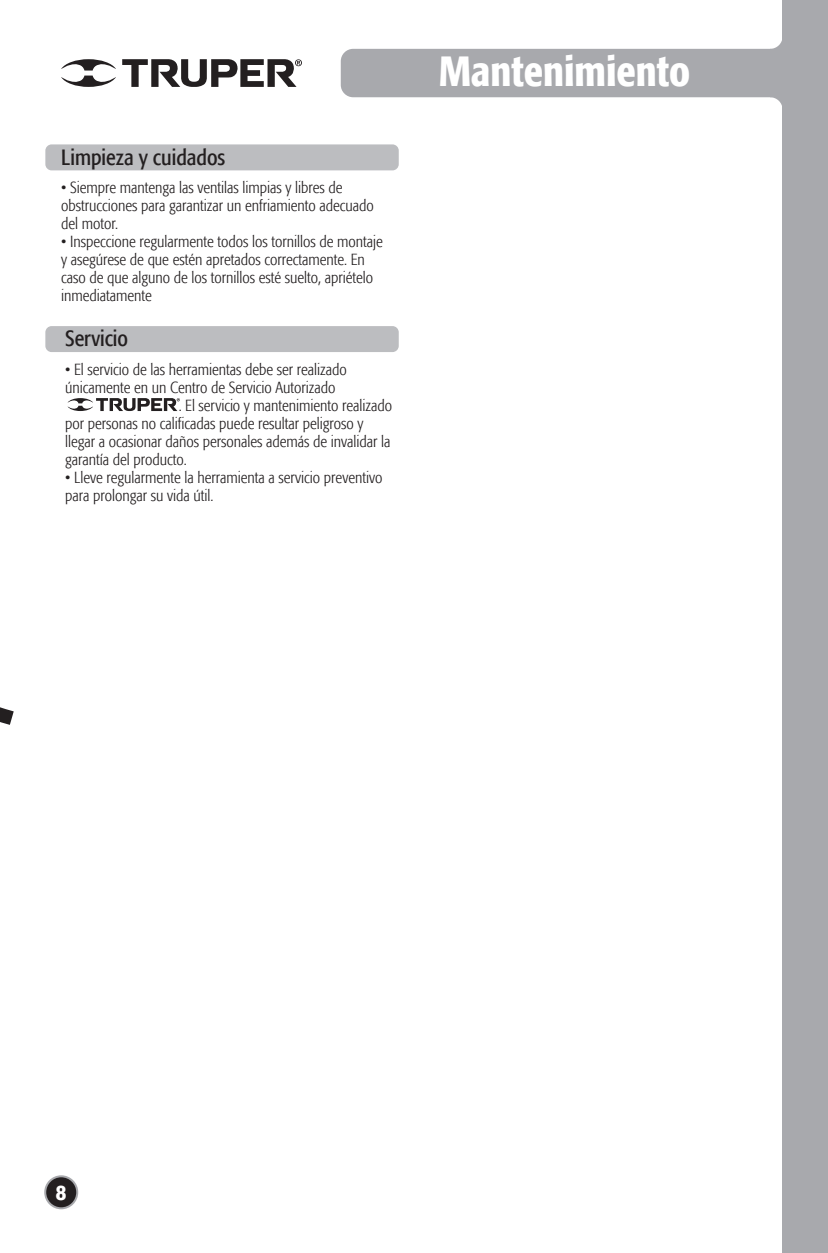
<style>
.page{position:relative;width:828px;height:1253px;background:#fff}
.page>*{position:absolute;margin:0;border:0;box-sizing:border-box;transform-origin:0 0}
.t1{font:500 condensed 42px "Formata";color:#fff}
.t2{font:condensed 22px "Formata";color:#231f20}
.t3{font:500 condensed 22px "Formata";color:#fff}
.t4{font:300 condensed 16px/18px "Formata";color:#231f20}
</style>
<div class="page">
<div style="left:45px;top:144px;width:354px;height:26px;background:#bcbdc0;border-radius:6px"></div>
<div style="left:45px;top:326px;width:354px;height:26px;background:#bcbdc0;border-radius:6px"></div>
<div style="left:782px;top:0;width:46px;height:1252px;background:#a8a9ad"></div>
<div style="left:341px;top:49px;width:441px;height:48px;background:#a8a9ad;border-radius:12px"></div>
<svg style="left:770px;top:40px;width:12px;height:66px"></svg>
<svg style="left:0;top:707px;width:14px;height:18px"></svg>
<div style="left:45px;top:1176px;width:32px;height:32px;background:#231f20;border-radius:50%"></div>
<div style="left:44px;top:1175px;width:34px;height:34px;border:2px solid #a8a9ad;border-radius:50%"></div>
<svg style="left:61px;top:59px;width:241px;height:28px"></svg>
<svg style="left:68px;top:398px;width:112px;height:13px"></svg>
<h2 class="t2" style="left:61px;top:144px;width:166px">Limpieza y cuidados</h2>
<p class="t4" style="left:61px;top:179px;width:314px">• Siempre mantenga las ventilas limpias y libres de obstrucciones para garantizar un enfriamiento adecuado del motor.</p>
<p class="t4" style="left:61px;top:233px;width:323px">• Inspeccione regularmente todos los tornillos de montaje y asegúrese de que estén apretados correctamente. En caso de que alguno de los tornillos esté suelto, apriételo inmediatamente</p>
<h2 class="t2" style="left:65px;top:326px;width:64px">Servicio</h2>
<p class="t4" style="left:65px;top:361px;width:283px">• El servicio de las herramientas debe ser realizado</p>
<p class="t4" style="left:65px;top:379px;width:272px">únicamente en un Centro de Servicio Autorizado</p>
<p class="t4" style="left:179px;top:397px;width:215px">. El servicio y mantenimiento realizado</p>
<p class="t4" style="left:65px;top:415px;width:300px">por personas no calificadas puede resultar peligroso y</p>
<p class="t4" style="left:65px;top:433px;width:327px">llegar a ocasionar daños personales además de invalidar la</p>
<p class="t4" style="left:65px;top:451px;width:123px">garantía del producto.</p>
<p class="t4" style="left:65px;top:469px;width:319px">• Lleve regularmente la herramienta a servicio preventivo para prolongar su vida útil.</p>
<h1 class="t1" style="left:439px;top:45px;width:253px">Mantenimiento</h1>
<h2 class="t3" style="left:56px;top:1179px;width:12px">8</h2>
</div>
